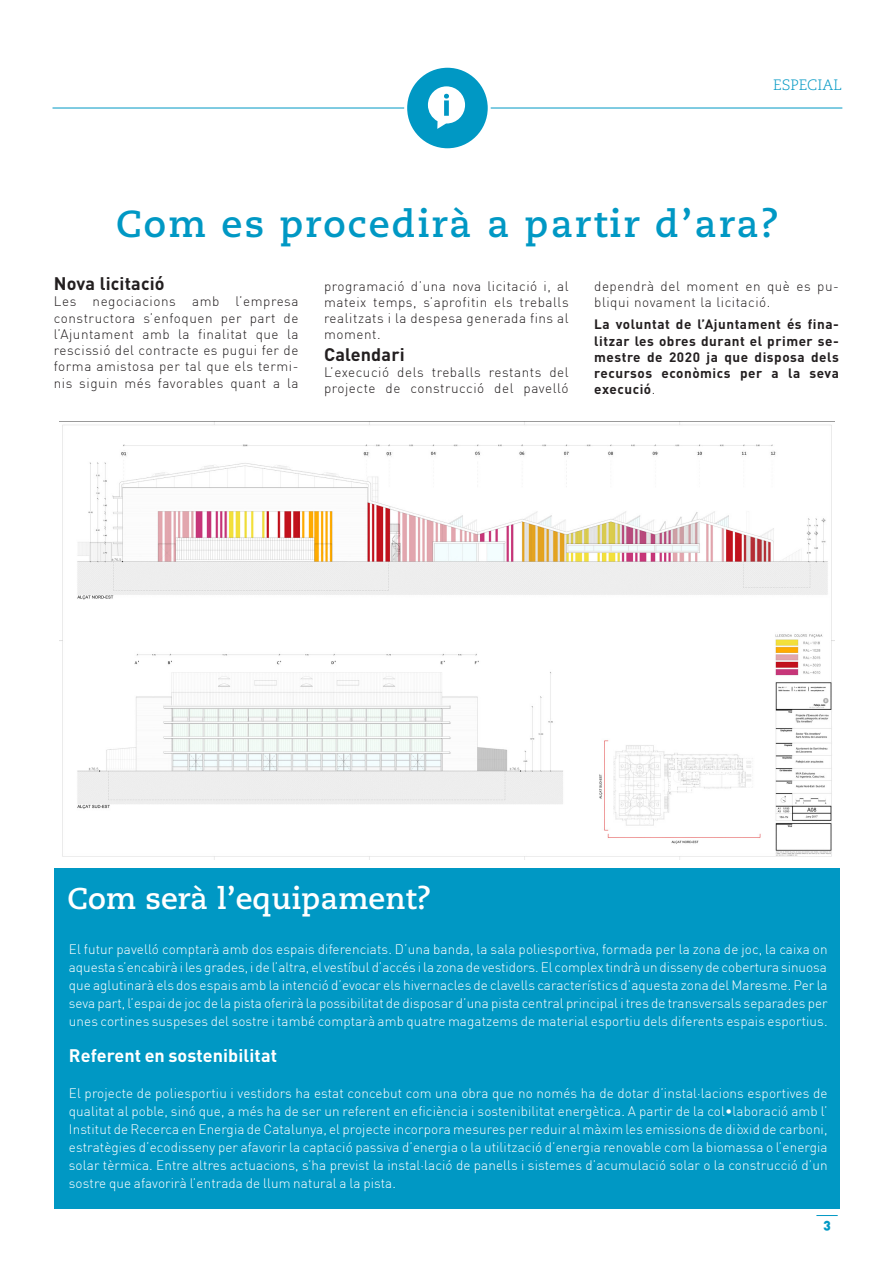
<style>
.page{position:relative;width:893px;height:1263px;background:#fff}
.page>*{position:absolute;margin:0;border:0;box-sizing:border-box;transform-origin:0 0}
.t1{font:700 37.5px "Caecilia LT Std";letter-spacing:.06em;color:#0098c4}
.t2{font:700 30px "Caecilia LT Std";letter-spacing:.005em;color:#fff}
.t3{font:700 18px "DIN";letter-spacing:.005em;color:#fff}
.t4{font:700 18px "DIN";letter-spacing:.01em;color:#231f20}
.t5{font:300 15px "Caecilia LT Std";color:#0098c4}
.t6{font:300 13.5px/18px "DIN";letter-spacing:.01em;color:#fff;text-align:justify}
.t7{font:300 13.5px/16.2px "DIN";letter-spacing:.04em;color:#231f20;text-align:justify}
.t8{font:700 13.5px/16.2px "DIN";letter-spacing:.04em;color:#231f20;text-align:justify}
.t9{font:13.5px "DIN";color:#0098c4}
.s1{font-weight:300}
</style>
<div class="page">
<hr style="left:53px;top:108px;width:789px;height:1px;background:#0098c4">
<div style="left:406px;top:66px;width:83px;height:84px;background:#0098c4;border-radius:50%"></div>
<div style="left:404px;top:65px;width:87px;height:86px;border:3px solid #fff;border-radius:50%"></div>
<svg style="left:428px;top:86px;width:37px;height:43px"></svg>
<svg style="left:816px;top:1215px;width:22px;height:1px"></svg>
<div style="left:54px;top:869px;width:786px;height:340px;background:#0098c4"></div>
<img style="left:60px;top:421px;width:774px;height:438px">
<p class="t5" style="left:773px;top:76px;width:70px">ESPECIAL</p>
<p class="t1" style="left:116px;top:202px;width:664px">Com es procedirà a partir d’ara?</p>
<p class="t4" style="left:54px;top:272px;width:112px">Nova licitació</p>
<p class="t7" style="left:54px;top:293px;width:246px">Les negociacions amb l’empresa constructora s’enfoquen per part de l’Ajuntament amb la finalitat que la rescissió del contracte es pugui fer de forma amistosa per tal que els termi&shy;nis siguin més favorables quant a la</p>
<p class="t7" style="left:324px;top:278px;width:246px">programació d’una nova licitació i, al mateix temps, s’aprofitin els treballs realitzats i la despesa generada fins al moment.</p>
<p class="t4" style="left:324px;top:343px;width:82px">Calendari</p>
<p class="t7" style="left:324px;top:364px;width:246px">L’execució dels treballs restants del projecte de construcció del pavelló</p>
<p class="t7" style="left:594px;top:278px;width:246px">dependrà del moment en què es pu&shy;bliqui novament la licitació.</p>
<p class="t8" style="left:594px;top:316px;width:246px">La voluntat de l’Ajuntament és fina&shy;litzar les obres durant el primer se&shy;mestre de 2020 ja que disposa dels recursos econòmics per a la seva execució<span class="s1">.</span></p>
<p class="t2" style="left:68px;top:881px;width:365px">Com serà l’equipament?</p>
<p class="t6" style="left:69px;top:940px;width:760px">El futur pavelló comptarà amb dos espais diferenciats. D’una banda, la sala poliesportiva, formada per la zona de joc, la caixa on aquesta s’encabirà i les grades, i de l’altra, el vestíbul d’accés i la zona de vestidors. El complex tindrà un disseny de cobertura sinuosa que aglutinarà els dos espais amb la intenció d’evocar els hivernacles de clavells característics d’aquesta zona del Maresme. Per la seva part, l’espai de joc de la pista oferirà la possibilitat de disposar d’una pista central principal i tres de transversals separades per unes cortines suspeses del sostre i també comptarà amb quatre magatzems de material esportiu dels diferents espais esportius.</p>
<p class="t3" style="left:69px;top:1044px;width:210px">Referent en sostenibilitat</p>
<p class="t6" style="left:69px;top:1084px;width:760px">El projecte de poliesportiu i vestidors ha estat concebut com una obra que no només ha de dotar d’instal·lacions esportives de qualitat al poble, sinó que, a més ha de ser un referent en eficiència i sostenibilitat energètica. A partir de la col•laboració amb l’ Institut de Recerca en Energia de Catalunya, el projecte incorpora mesures per reduir al màxim les emissions de diòxid de carboni, estratègies d’ecodisseny per afavorir la captació passiva d’energia o la utilització d’energia renovable com la biomassa o l’energia solar tèrmica. Entre altres actuacions, s’ha previst la instal·lació de panells i sistemes d’acumulació solar o la construcció d’un sostre que afavorirà l’entrada de llum natural a la pista.</p>
<p class="t9" style="left:823px;top:1214px;width:9px">3</p>
</div>
